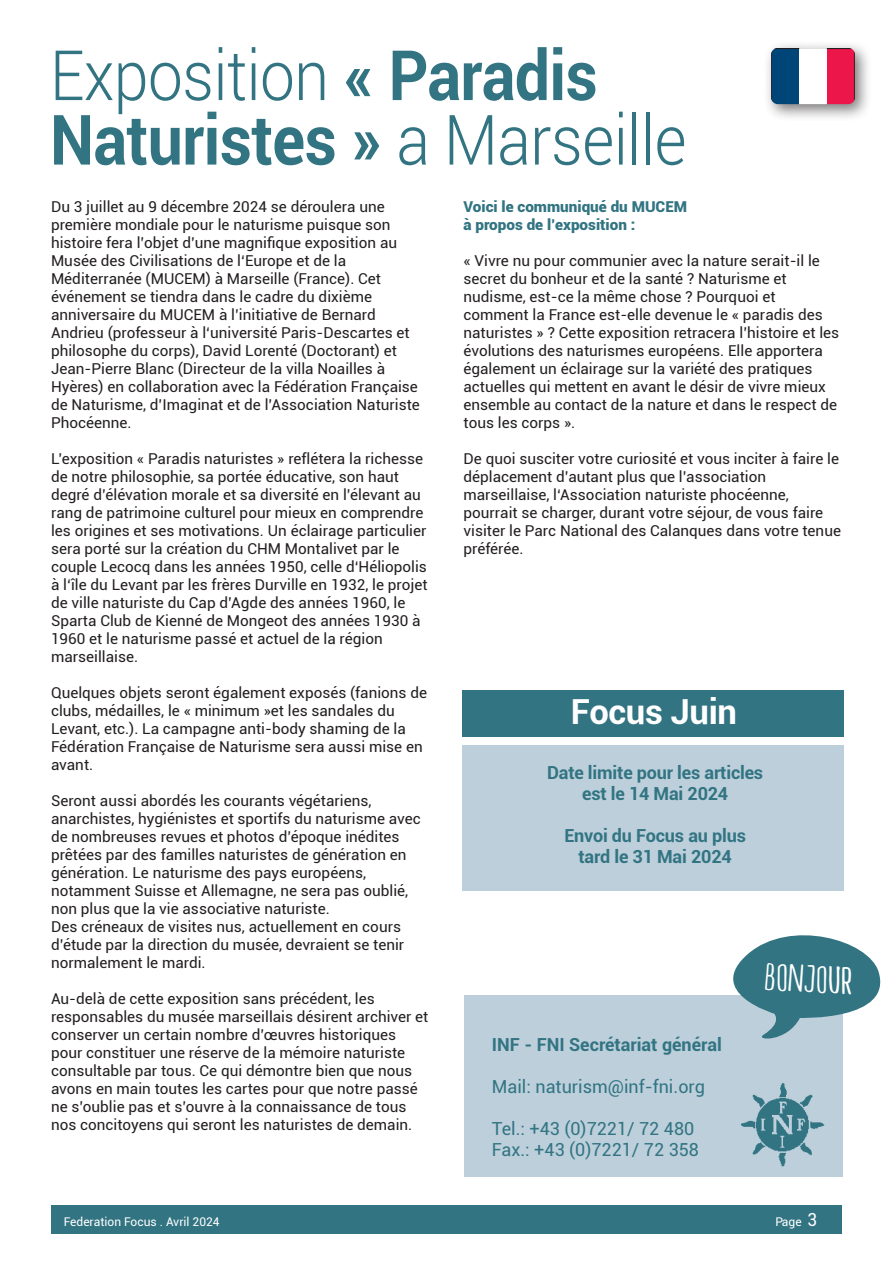
<style>
.page{position:relative;width:893px;height:1263px;background:#fff}
.page>*{position:absolute;margin:0;border:0;box-sizing:border-box;transform-origin:0 0}
.t1{font:300 69.45px/64.5px "Roboto";letter-spacing:-.01em;color:#327482;scale:.9 1}
.t2{font:37.2px "Malam";color:#fff;scale:1.05 1}
.t3{font:700 34.5px "Roboto";letter-spacing:-.01em;color:#fff}
.t4{font:700 18px/21px "Roboto";letter-spacing:-.01em;color:#327482;text-align:center}
.t5{font:18px/21px "Roboto";color:#327482}
.t6{font:15px/18px "Roboto";color:#231f20}
.t7{font:900 15px/18px "Roboto";color:#327482}
.t8{font:12px "Roboto";color:#fff}
.s1{font-weight:700}
.s2{font-size:18px}
</style>
<div class="page">
<div style="left:51px;top:1205px;width:791px;height:29px;background:#327482"></div>
<div style="left:464px;top:996px;width:379px;height:181px;background:#bccfdb"></div>
<img style="left:742px;top:1083px;width:83px;height:83px">
<svg style="left:703px;top:935px;width:178px;height:104px"></svg>
<div style="left:763px;top:40px;width:109px;height:81px;background:#231f20;opacity:.6"></div>
<svg style="left:827px;top:48px;width:27px;height:56px;background:#e8174a"></svg>
<div style="left:772px;top:48px;width:27px;height:56px;background:#004577"></div>
<div style="left:799px;top:49px;width:28px;height:55px;background:#fff"></div>
<div style="left:462px;top:691px;width:381px;height:46px;background:#327482"></div>
<div style="left:462px;top:745px;width:381px;height:145px;background:#bccfdb"></div>
<h1 class="t1" style="left:50px;top:48px;width:709px">Exposition <span class="s1">« Paradis<br>Naturistes »</span> a Marseille</h1>
<p class="t6" style="left:51px;top:199px;width:370px">Du 3 juillet au 9 décembre 2024 se déroulera une première mondiale pour le naturisme puisque son histoire fera l’objet d’une magnifique exposition au Musée des Civilisations de l‘Europe et de la Méditerranée (MUCEM) à Marseille (France). Cet événement se tiendra dans le cadre du dixième anniversaire du MUCEM à l’initiative de Bernard Andrieu (professeur à l‘université Paris-Descartes et philosophe du corps), David Lorenté (Doctorant) et Jean-Pierre Blanc (Directeur de la villa Noailles à Hyères) en collaboration avec la Fédération Française de Naturisme, d’Imaginat et de l’Association Naturiste Phocéenne.</p>
<p class="t6" style="left:51px;top:449px;width:378px">L’exposition « Paradis naturistes » reflétera la richesse de notre philosophie, sa portée éducative, son haut degré d’élévation morale et sa diversité en l’élevant au rang de patrimoine culturel pour mieux en comprendre les origines et ses motivations. Un éclairage particulier sera porté sur la création du CHM Montalivet par le couple Lecocq dans les années 1950, celle d‘Héliopolis à l‘île du Levant par les frères Durville en 1932, le projet de ville naturiste du Cap d’Agde des années 1960, le Sparta Club de Kienné de Mongeot des années 1930 à 1960 et le naturisme passé et actuel de la région marseillaise.</p>
<p class="t6" style="left:51px;top:685px;width:378px">Quelques objets seront également exposés (fanions de clubs, médailles, le « minimum »et les sandales du Levant, etc.). La campagne anti-body shaming de la Fédération Française de Naturisme sera aussi mise en avant.</p>
<p class="t6" style="left:51px;top:793px;width:371px">Seront aussi abordés les courants végétariens, anarchistes, hygiénistes et sportifs du naturisme avec de nombreuses revues et photos d’époque inédites prêtées par des familles naturistes de génération en génération. Le naturisme des pays européens, notamment Suisse et Allemagne, ne sera pas oublié, non plus que la vie associative naturiste.<br>Des créneaux de visites nus, actuellement en cours d’étude par la direction du musée, devraient se tenir normalement le mardi.</p>
<p class="t6" style="left:51px;top:991px;width:379px">Au-delà de cette exposition sans précédent, les responsables du musée marseillais désirent archiver et conserver un certain nombre d’œuvres historiques pour constituer une réserve de la mémoire naturiste consultable par tous. Ce qui démontre bien que nous avons en main toutes les cartes pour que notre passé ne s’oublie pas et s’ouvre à la connaissance de tous nos concitoyens qui seront les naturistes de demain.</p>
<p class="t7" style="left:463px;top:199px;width:225px">Voici le communiqué du MUCEM à propos de l’exposition :</p>
<p class="t6" style="left:463px;top:251px;width:377px">« Vivre nu pour communier avec la nature serait-il le secret du bonheur et de la santé ? Naturisme et nudisme, est-ce la même chose ? Pourquoi et comment la France est-elle devenue le « paradis des naturistes » ? Cette exposition retracera l’histoire et les évolutions des naturismes européens. Elle apportera également un éclairage sur la variété des pratiques actuelles qui mettent en avant le désir de vivre mieux ensemble au contact de la nature et dans le respect de tous les corps ».</p>
<p class="t6" style="left:463px;top:451px;width:379px">De quoi susciter votre curiosité et vous inciter à faire le déplacement d’autant plus que l’association marseillaise, l‘Association naturiste phocéenne, pourrait se charger, durant votre séjour, de vous faire visiter le Parc National des Calanques dans votre tenue préférée.</p>
<h3 class="t3" style="left:571px;top:697px;width:168px">Focus Juin</h3>
<p class="t4" style="left:547px;top:764px;width:218px">Date limite pour les articles est le 14 Mai 2024</p>
<p class="t4" style="left:564px;top:827px;width:183px">Envoi du Focus au plus tard le 31 Mai 2024</p>
<p class="t4" style="left:492px;top:1035px;width:232px">INF - FNI Secrétariat général</p>
<p class="t5" style="left:492px;top:1077px;width:215px">Mail: naturism@inf-fni.org</p>
<p class="t5" style="left:492px;top:1119px;width:209px">Tel.: +43 (0)7221/ 72 480<br>Fax.: +43 (0)7221/ 72 358</p>
<h2 class="t2" style="left:767px;top:955px;width:84px;rotate:3deg">BONJOUR</h2>
<p class="t8" style="left:64px;top:1216px;width:157px">Federation Focus . Avril 2024</p>
<p class="t8" style="left:775px;top:1216px;width:43px">Page <span class="s2">3</span></p>
</div>
